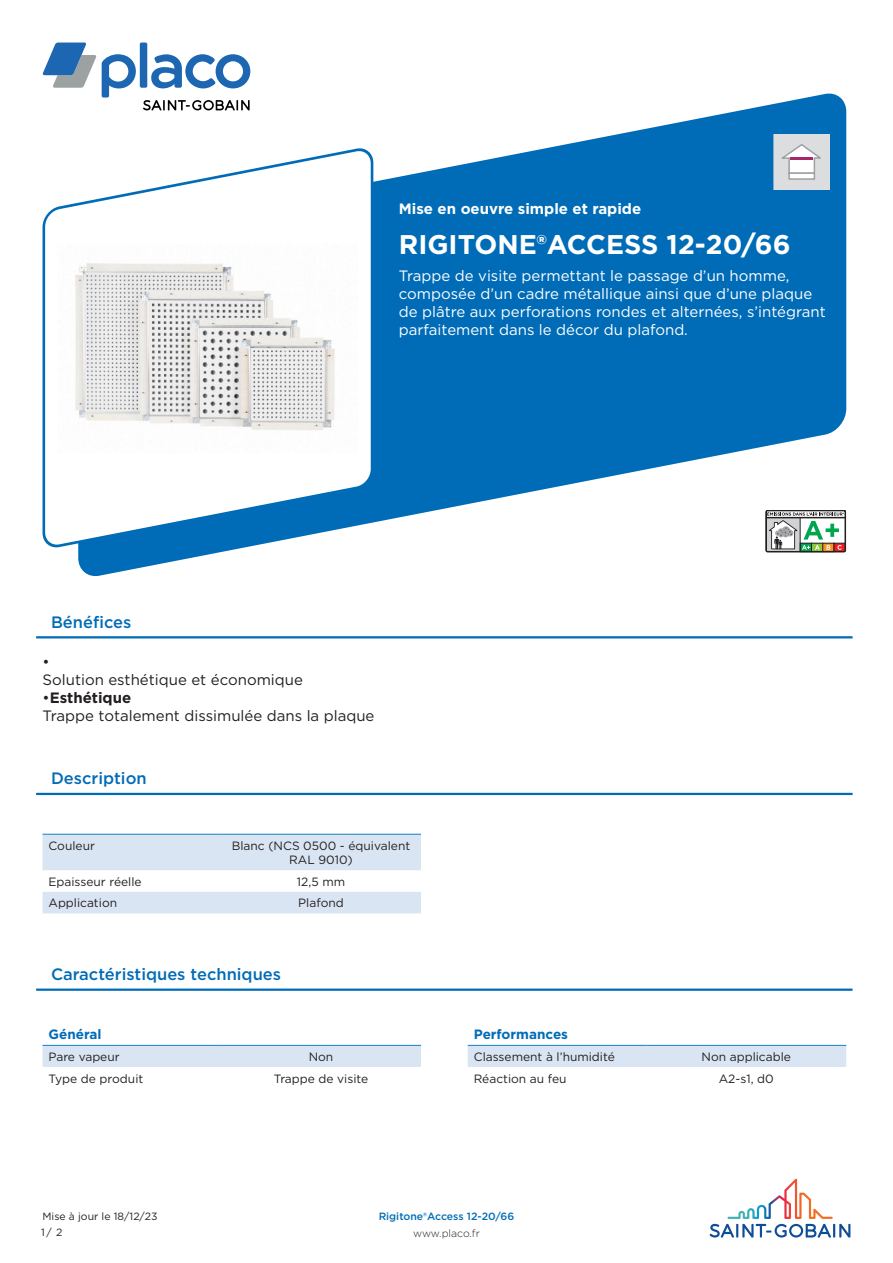
<style>
.page{position:relative;width:893px;height:1263px;background:#fff}
.page>*{position:absolute;margin:0;border:0;box-sizing:border-box;transform-origin:0 0}
.product_name{font:700 27px "Gotham";color:#fff}
.t1{font:500 16.5px "Gotham";color:#006cb7}
.product_description{font:15px/18px "Gotham";color:#fff}
.Benefices{font:15px/18px "Gotham";color:#231f20}
.GFR-Main_earning_tex{font:700 15px "Gotham";color:#fff}
.attribute_group{font:700 13.5px "Gotham";color:#006cb7}
.column_1{font:12px "Gotham";color:#231f20}
.column_2{font:12px/14.4px "Gotham";color:#231f20;text-align:center}
.Product_Name_Master{font:500 10.5px "Gotham";color:#006cb7}
.t2{font:10.5px/16.6px "Gotham";color:#231f20}
.t3{font:300 10.5px "Gotham";color:#231f20}
.s1{font-weight:700}
</style>
<div class="page">
<div style="left:140px;top:43px;width:7px;height:45px;background:#1d66b2;border-radius:2px"></div>
<svg style="left:42px;top:43px;width:94px;height:47px"></svg>
<svg style="left:151px;top:54px;width:99px;height:34px"></svg>
<svg style="left:710px;top:1179px;width:140px;height:58px"></svg>
<svg style="left:78px;top:90px;width:768px;height:486px;fill:#006cb7"></svg>
<svg style="left:42px;top:144px;width:333px;height:408px"></svg>
<img style="left:58px;top:243px;width:300px;height:209px">
<div style="left:774px;top:134px;width:55px;height:55px;background:#dcdddf"></div>
<svg style="left:782px;top:144px;width:39px;height:30px"></svg>
<div style="left:788px;top:172px;width:27px;height:8px;background:#fff;border:1px solid #9d9fa2"></div>
<hr style="left:790px;top:158px;width:23px;height:2px;background:#a52869">
<hr style="left:36px;top:636px;width:817px;height:2px;background:#006cb7">
<hr style="left:36px;top:793px;width:817px;height:2px;background:#006cb7">
<svg style="left:43px;top:835px;width:378px;height:78px"></svg>
<hr style="left:43px;top:834px;width:178px;height:1px;background:#167ec2">
<hr style="left:221px;top:834px;width:200px;height:1px;background:#167ec2">
<hr style="left:36px;top:988px;width:817px;height:3px;background:#006cb7">
<div style="left:43px;top:1046px;width:378px;height:21px;background:#dae5f4"></div>
<hr style="left:43px;top:1045px;width:178px;height:1px;background:#167ec2">
<hr style="left:221px;top:1045px;width:200px;height:1px;background:#167ec2">
<div style="left:468px;top:1046px;width:378px;height:21px;background:#dae5f4"></div>
<hr style="left:468px;top:1045px;width:178px;height:1px;background:#167ec2">
<hr style="left:646px;top:1045px;width:200px;height:1px;background:#167ec2">
<svg style="left:766px;top:510px;width:80px;height:42px"></svg>
<p class="GFR-Main_earning_tex" style="left:399px;top:198px;width:244px">Mise en oeuvre simple et rapide</p>
<p class="product_name" style="left:399px;top:227px;width:393px">RIGITONE®ACCESS 12-20/66</p>
<p class="product_description" style="left:399px;top:266px;width:428px">Trappe de visite permettant le passage d’un homme, composée d’un cadre métallique ainsi que d’une plaque de plâtre aux perforations rondes et alternées, s’intégrant parfaitement dans le décor du plafond.</p>
<p class="t1" style="left:51px;top:611px;width:82px">Bénéfices</p>
<p class="Benefices" style="left:43px;top:652px;width:262px">•<br>Solution esthétique et économique</p>
<p class="Benefices" style="left:43px;top:688px;width:333px">•<span class="s1">Esthétique<br></span>Trappe totalement dissimulée dans la plaque</p>
<p class="t1" style="left:51px;top:768px;width:97px">Description</p>
<p class="column_1" style="left:49px;top:838px;width:48px">Couleur</p>
<p class="column_2" style="left:232px;top:838px;width:180px">Blanc (NCS 0500 - équivalent<br>RAL 9010)</p>
<p class="column_1" style="left:49px;top:874px;width:95px">Epaisseur réelle</p>
<p class="column_2" style="left:297px;top:874px;width:50px">12,5 mm</p>
<p class="column_1" style="left:49px;top:895px;width:70px">Application</p>
<p class="column_2" style="left:298px;top:896px;width:47px">Plafond</p>
<p class="t1" style="left:51px;top:963px;width:232px">Caractéristiques techniques</p>
<p class="attribute_group" style="left:49px;top:1025px;width:54px">Général</p>
<p class="column_1" style="left:49px;top:1049px;width:73px">Pare vapeur</p>
<p class="column_2" style="left:309px;top:1049px;width:26px">Non</p>
<p class="column_1" style="left:49px;top:1070px;width:96px">Type de produit</p>
<p class="column_2" style="left:274px;top:1071px;width:96px">Trappe de visite</p>
<p class="attribute_group" style="left:474px;top:1025px;width:96px">Performances</p>
<p class="column_1" style="left:474px;top:1049px;width:143px">Classement à l’humidité</p>
<p class="column_2" style="left:701px;top:1049px;width:91px">Non applicable</p>
<p class="column_1" style="left:474px;top:1070px;width:94px">Réaction au feu</p>
<p class="column_2" style="left:719px;top:1071px;width:56px">A2-s1, d0</p>
<p class="t2" style="left:41px;top:1207px;width:118px">Mise à jour le 18/12/23<br>1/ 2</p>
<p class="Product_Name_Master" style="left:379px;top:1209px;width:137px">Rigitone®Access 12-20/66</p>
<p class="t3" style="left:413px;top:1227px;width:68px">www.placo.fr</p>
</div>
